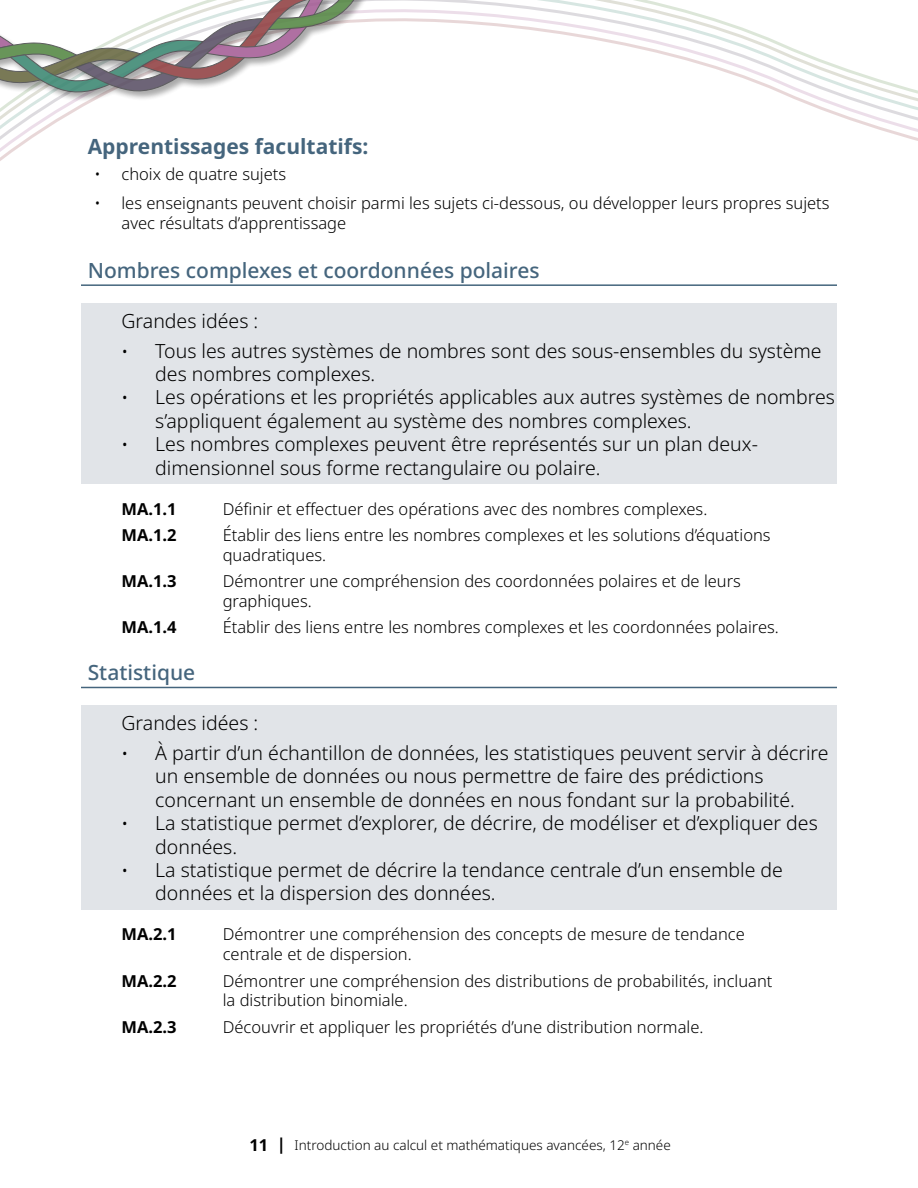
<style>
.page{position:relative;width:918px;height:1188px;background:#fff}
.page>*{position:absolute;margin:0;border:0;box-sizing:border-box;transform-origin:0 0}
.Header_Outcomes{font:500 21px "Noto Sans";color:#45657d}
.Header_Outcomes_Extra{font:700 21px "Noto Sans";color:#45657d}
.GLO{font:300 19.5px/23.4px "Noto Sans";color:#000}
.Learning_Outcome{font:300 16.5px/19.8px "Noto Sans";color:#000}
.Learning_Outcome-2{font:700 16.5px "Noto Sans";color:#000}
.t1{font:300 13.5px "Noto Sans";color:#000}
.s1{font-size:18px}
.s2{font-weight:700;font-size:16.5px}
</style>
<div class="page">
<svg style="left:0;top:0;width:918px;height:161px"></svg>
<div style="left:0;top:0;width:515px;height:102px;background:#000;opacity:.4"></div>
<svg style="left:0;top:0;width:407px;height:96px"></svg>
<hr style="left:81px;top:284px;width:756px;height:2px;background:#45657d">
<div style="left:81px;top:303px;width:756px;height:34px;background:#e1e4e8"></div>
<div style="left:81px;top:317px;width:756px;height:73px;background:#e1e4e8"></div>
<div style="left:81px;top:363px;width:756px;height:74px;background:#e1e4e8"></div>
<div style="left:81px;top:410px;width:756px;height:74px;background:#e1e4e8"></div>
<hr style="left:81px;top:687px;width:756px;height:1px;background:#45657d">
<div style="left:81px;top:706px;width:756px;height:33px;background:#e1e4e8"></div>
<div style="left:81px;top:719px;width:756px;height:97px;background:#e1e4e8"></div>
<div style="left:81px;top:789px;width:756px;height:74px;background:#e1e4e8"></div>
<div style="left:81px;top:836px;width:756px;height:73px;background:#e1e4e8"></div>
<p class="Header_Outcomes_Extra" style="left:88px;top:132px;width:282px">Apprentissages facultatifs:</p>
<p class="Learning_Outcome" style="left:94px;top:165px;width:193px">• choix de quatre sujets</p>
<p class="Learning_Outcome" style="left:122px;top:193px;width:710px;text-indent:-27px">• les enseignants peuvent choisir parmi les sujets ci-dessous, ou développer leurs propres sujets avec résultats d’apprentissage</p>
<h3 class="Header_Outcomes" style="left:88px;top:255px;width:453px">Nombres complexes et coordonnées polaires</h3>
<h4 class="GLO" style="left:122px;top:309px;width:138px">Grandes idées :</h4>
<p class="GLO" style="left:155px;top:339px;width:668px;text-indent:-34px"><span class="s1">•</span> Tous les autres systèmes de nombres sont des sous-ensembles du système des nombres complexes.</p>
<p class="GLO" style="left:155px;top:386px;width:681px;text-indent:-34px"><span class="s1">•</span> Les opérations et les propriétés applicables aux autres systèmes de nombres s’appliquent également au système des nombres complexes.</p>
<p class="GLO" style="left:155px;top:433px;width:604px;text-indent:-34px"><span class="s1">•</span> Les nombres complexes peuvent être représentés sur un plan deux&shy;dimensionnel sous forme rectangulaire ou polaire.</p>
<p class="Learning_Outcome-2" style="left:122px;top:497px;width:57px">MA.1.1</p>
<p class="Learning_Outcome" style="left:223px;top:499px;width:486px">Définir et effectuer des opérations avec des nombres complexes.</p>
<p class="Learning_Outcome-2" style="left:122px;top:523px;width:57px">MA.1.2</p>
<p class="Learning_Outcome" style="left:223px;top:526px;width:549px">Établir des liens entre les nombres complexes et les solutions d’équations quadratiques.</p>
<p class="Learning_Outcome-2" style="left:122px;top:569px;width:57px">MA.1.3</p>
<p class="Learning_Outcome" style="left:223px;top:572px;width:520px">Démontrer une compréhension des coordonnées polaires et de leurs graphiques.</p>
<p class="Learning_Outcome-2" style="left:122px;top:616px;width:57px">MA.1.4</p>
<p class="Learning_Outcome" style="left:223px;top:618px;width:558px">Établir des liens entre les nombres complexes et les coordonnées polaires.</p>
<h3 class="Header_Outcomes" style="left:88px;top:658px;width:109px">Statistique</h3>
<h4 class="GLO" style="left:122px;top:712px;width:138px">Grandes idées :</h4>
<p class="GLO" style="left:155px;top:742px;width:675px;text-indent:-34px"><span class="s1">•</span> À partir d’un échantillon de données, les statistiques peuvent servir à décrire un ensemble de données ou nous permettre de faire des prédictions concernant un ensemble de données en nous fondant sur la probabilité.</p>
<p class="GLO" style="left:155px;top:812px;width:664px;text-indent:-34px"><span class="s1">•</span> La statistique permet d’explorer, de décrire, de modéliser et d’expliquer des données.</p>
<p class="GLO" style="left:155px;top:859px;width:629px;text-indent:-34px"><span class="s1">•</span> La statistique permet de décrire la tendance centrale d’un ensemble de données et la dispersion des données.</p>
<p class="Learning_Outcome-2" style="left:122px;top:923px;width:57px">MA.2.1</p>
<p class="Learning_Outcome" style="left:223px;top:925px;width:524px">Démontrer une compréhension des concepts de mesure de tendance centrale et de dispersion.</p>
<p class="Learning_Outcome-2" style="left:122px;top:969px;width:57px">MA.2.2</p>
<p class="Learning_Outcome" style="left:223px;top:971px;width:551px">Démontrer une compréhension des distributions de probabilités, incluant la distribution binomiale.</p>
<p class="Learning_Outcome-2" style="left:122px;top:1015px;width:57px">MA.2.3</p>
<p class="Learning_Outcome" style="left:223px;top:1017px;width:482px">Découvrir et appliquer les propriétés d’une distribution normale.</p>
<p class="t1" style="left:249px;top:1135px;width:423px"><span class="s2">11 |</span> Introduction au calcul et mathématiques avancées, 12<sup>e</sup> année</p>
</div>
